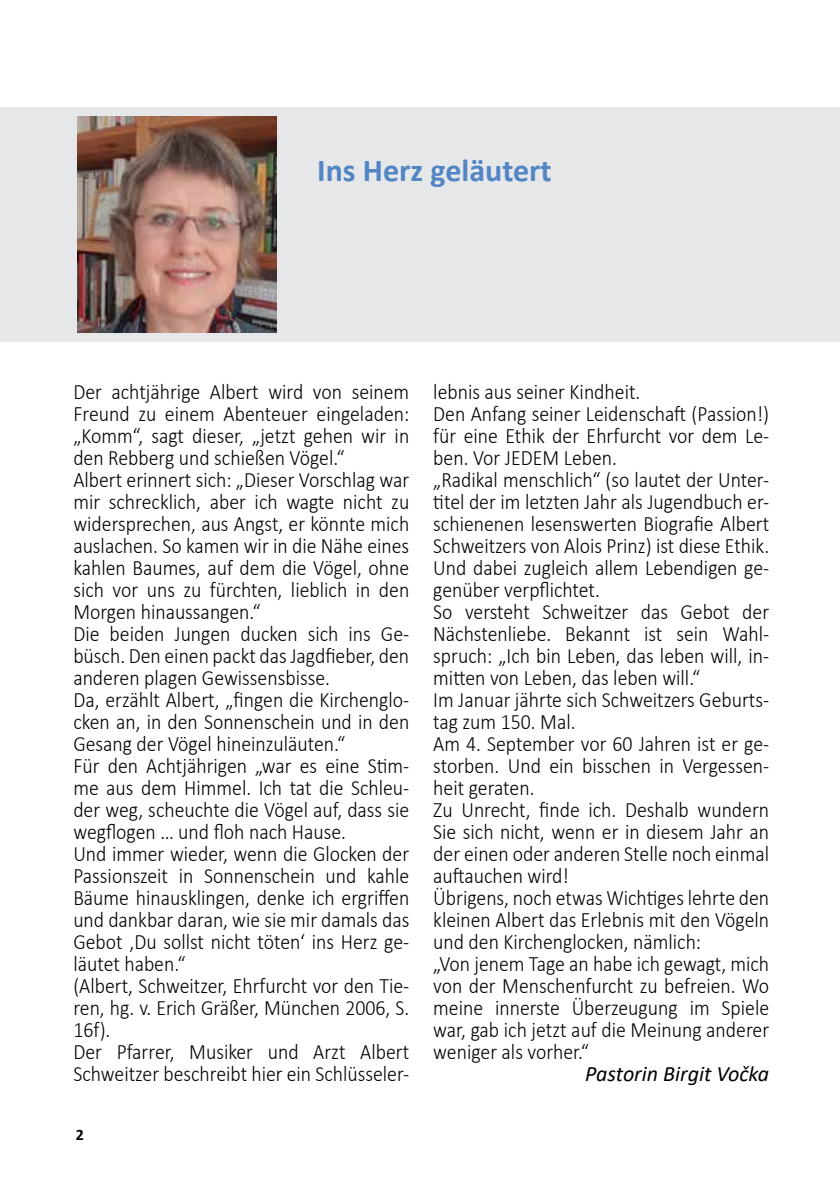
<style>
.page{position:relative;width:840px;height:1191px;background:#fff}
.page>*{position:absolute;margin:0;border:0;box-sizing:border-box;transform-origin:0 0}
.t1{font:700 32px "Calibri";color:#5285c4}
.t2{font:300 22px/22px "Calibri";color:#000;scale:.9 1}
.t3{font:italic 22px "Calibri";color:#000}
.t4{font:700 16px "Calibri";color:#000}
</style>
<div class="page">
<div style="left:0;top:108px;width:839px;height:234px;background:#e6e7e8"></div>
<img style="left:78px;top:116px;width:198px;height:216px">
<h1 class="t1" style="left:317px;top:147px;width:236px">Ins Herz geläutert</h1>
<p class="t2" style="left:73px;top:380px;width:374px">Der achtjährige Albert wird von seinem Freund zu einem Abenteuer eingeladen: „Komm“, sagt dieser, „jetzt gehen wir in den Rebberg und schießen Vögel.“<br>Albert erinnert sich: „Dieser Vorschlag war mir schrecklich, aber ich wagte nicht zu widersprechen, aus Angst, er könnte mich auslachen. So kamen wir in die Nähe eines kahlen Baumes, auf dem die Vögel, ohne sich vor uns zu fürchten, lieblich in den Morgen hinaussangen.“<br>Die beiden Jungen ducken sich ins Ge&shy;büsch. Den einen packt das Jagdfieber, den anderen plagen Gewissensbisse.<br>Da, erzählt Albert, „fingen die Kirchenglo&shy;cken an, in den Sonnenschein und in den Gesang der Vögel hineinzuläuten.“<br>Für den Achtjährigen „war es eine Stim&shy;me aus dem H immel. Ich tat die Schleu&shy;der weg, scheuchte die Vögel auf, dass sie wegflogen … und floh nach Hause.<br>U nd immer wieder, wenn die Glocken der Passionszeit in Sonnenschein und kahle Bäume hinausklingen, denke ich ergriffen und dankbar daran, wie sie mir damals das Gebot ‚Du sollst nicht töten‘ ins Herz ge&shy;läutet haben.“<br>(Albert, Schweitzer, Ehrfurcht vor den Tie&shy;ren, hg. v. Erich Gräßer, M ünchen 2006, S.<br>16f).<br>Der Pfarrer, M usiker und Arzt Albert Schweitzer beschreibt hier ein Schlüsseler-</p>
<p class="t2" style="left:433px;top:380px;width:374px">lebnis aus seiner Kindheit.<br>Den Anfang seiner Leidenschaft (Passion!) für eine Ethik der Ehrfurcht vor dem Le&shy;ben. Vor JEDEM</p>
<p class="t2" style="left:433px;top:446px;width:374px;text-indent:130px">Leben.<br>„Radikal menschlich“ (so lautet der U nter&shy;titel der im letzten Jahr als Jugendbuch er&shy;schienenen lesenswerten Biografie Albert Schweitzers von Alois Prinz) ist diese Ethik.<br>U nd dabei zugleich allem Lebendigen ge&shy;genüber verpflichtet.<br>So versteht Schweitzer das Gebot der Nächstenliebe. Bekannt ist sein Wahl&shy;spruch: „Ich bin Leben, das leben will, in&shy;mitten von Leben, das leben will.“<br>I m Januar jährte sich Schweitzers Geburts&shy;tag zum 150. Mal.<br>Am 4. September vor 60 Jahren ist er ge&shy;storben. U nd ein bisschen in Vergessen&shy;heit geraten.<br>Zu U nrecht, finde ich. Deshalb wundern Sie sich nicht, wenn er in diesem Jahr an der einen oder anderen Stelle noch einmal auftauchen wird!<br>Übrigens, noch etwas Wichtiges lehrte den kleinen Albert das Erlebnis mit den Vögeln und den Kirchenglocken, nämlich:<br>„Von jenem Tage an habe ich gewagt, mich von der Menschenfurcht zu befreien. Wo meine innerste Überzeugung im Spiele war, gab ich jetzt auf die Meinung anderer weniger als vorher.“</p>
<p class="t3" style="left:585px;top:1058px;width:185px">Pastorin Birgit Vočka</p>
<p class="t4" style="left:76px;top:1123px;width:10px">2</p>
</div>
